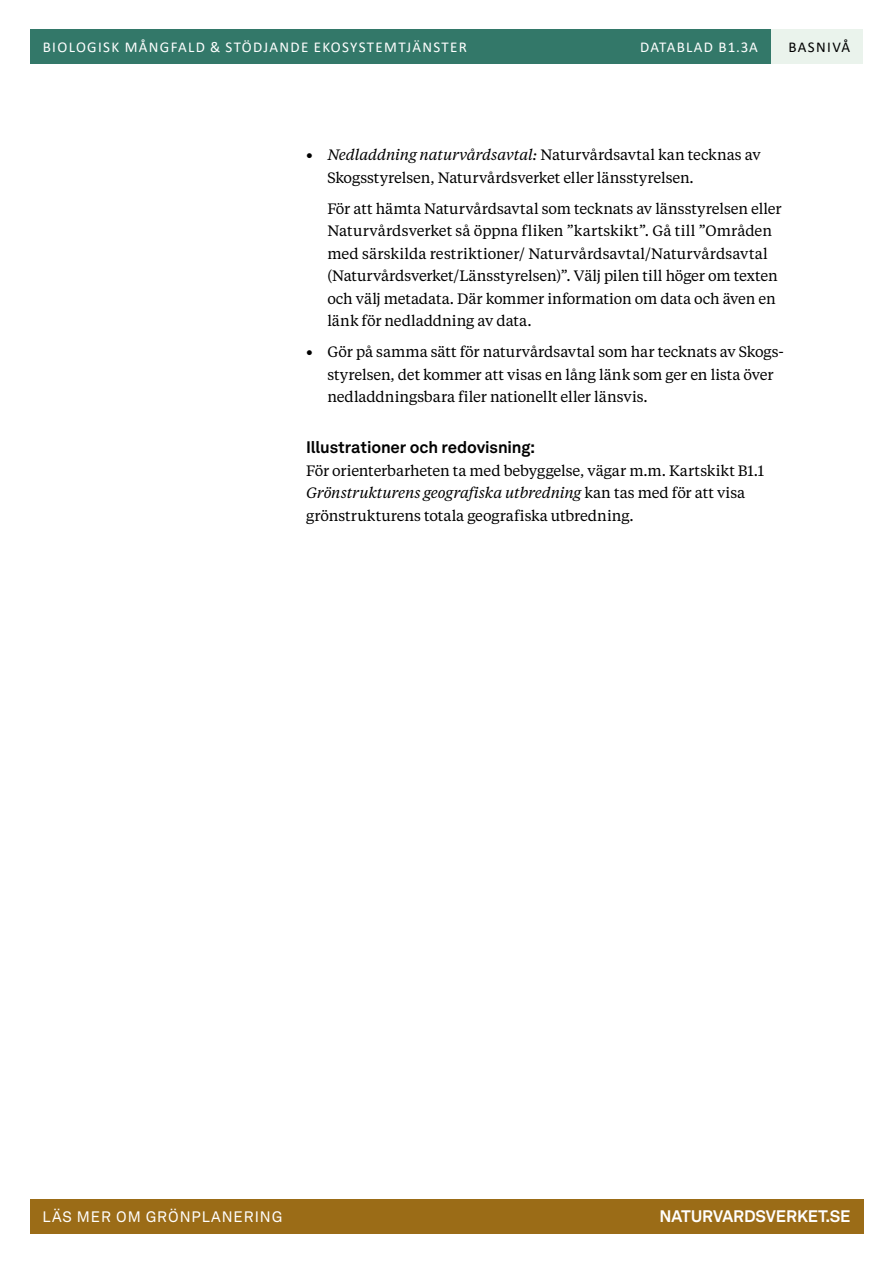
<style>
.page{position:relative;width:893px;height:1263px;background:#fff}
.page>*{position:absolute;margin:0;border:0;box-sizing:border-box;transform-origin:0 0}
.t1{font:700 16.5px "Akkurat LL";letter-spacing:-.01em;color:#000}
.t2{font:700 16.5px "Akkurat LL";letter-spacing:-.01em;color:#fff}
.t3{font:15px/22.5px "Tiempos Text";letter-spacing:-.005em;color:#000}
.t4{font:15px "Calibri";letter-spacing:.09em;color:#fff}
.t5{font:15px "Akkurat LL";letter-spacing:.06em;color:#fff}
.t6{font:15px "Calibri";letter-spacing:.09em;color:#000}
.s1{font-family:"Akkurat LL";font-weight:900}
.s2{font-style:italic}
</style>
<div class="page">
<div style="left:30px;top:1199px;width:833px;height:34px;background:#9b6c17"></div>
<div style="left:678px;top:30px;width:185px;height:34px;background:#eaf3ec"></div>
<div style="left:30px;top:30px;width:741px;height:34px;background:#337869"></div>
<p class="t4" style="left:43px;top:37px;width:426px">BIOLOGISK MÅNGFALD &amp; STÖDJANDE EKOSYSTEMTJÄNSTER</p>
<p class="t4" style="left:640px;top:37px;width:119px">DATABLAD B1.3A</p>
<p class="t6" style="left:789px;top:37px;width:63px">BASNIVÅ</p>
<p class="t3" style="left:327px;top:143px;width:435px;text-indent:-21px"><span class="s1">•</span> <span class="s2">Nedladdning naturvårdsavtal:</span> Naturvårdsavtal kan tecknas av<br>Skogsstyrelsen, Naturvårdsverket eller länsstyrelsen.</p>
<p class="t3" style="left:327px;top:197px;width:456px">För att hämta Naturvårdsavtal som tecknats av länsstyrelsen eller Naturvårdsverket så öppna fliken ”kartskikt”. Gå till ”Områden med särskilda restriktioner/ Naturvårdsavtal/Naturvårdsavtal (Naturvårdsverket/Länsstyrelsen)”. Välj pilen till höger om texten och välj metadata. Där kommer information om data och även en länk för nedladdning av data.</p>
<p class="t3" style="left:327px;top:340px;width:458px;text-indent:-21px"><span class="s1">•</span> Gör på samma sätt för naturvårdsavtal som har tecknats av Skogs&shy;styrelsen, det kommer att visas en lång länk som ger en lista över nedladdningsbara filer nationellt eller länsvis.</p>
<p class="t1" style="left:306px;top:434px;width:230px">Illustrationer och redovisning:</p>
<p class="t3" style="left:306px;top:458px;width:460px">För orienterbarheten ta med bebyggelse, vägar m.m. Kartskikt B1.1<br><span class="s2">Grönstrukturens geografiska utbredning</span> kan tas med för att visa grönstrukturens totala geografiska utbredning.</p>
<p class="t5" style="left:43px;top:1206px;width:241px">LÄS MER OM GRÖNPLANERING</p>
<p class="t2" style="left:659px;top:1204px;width:192px">NATURVARDSVERKET.SE</p>
</div>
